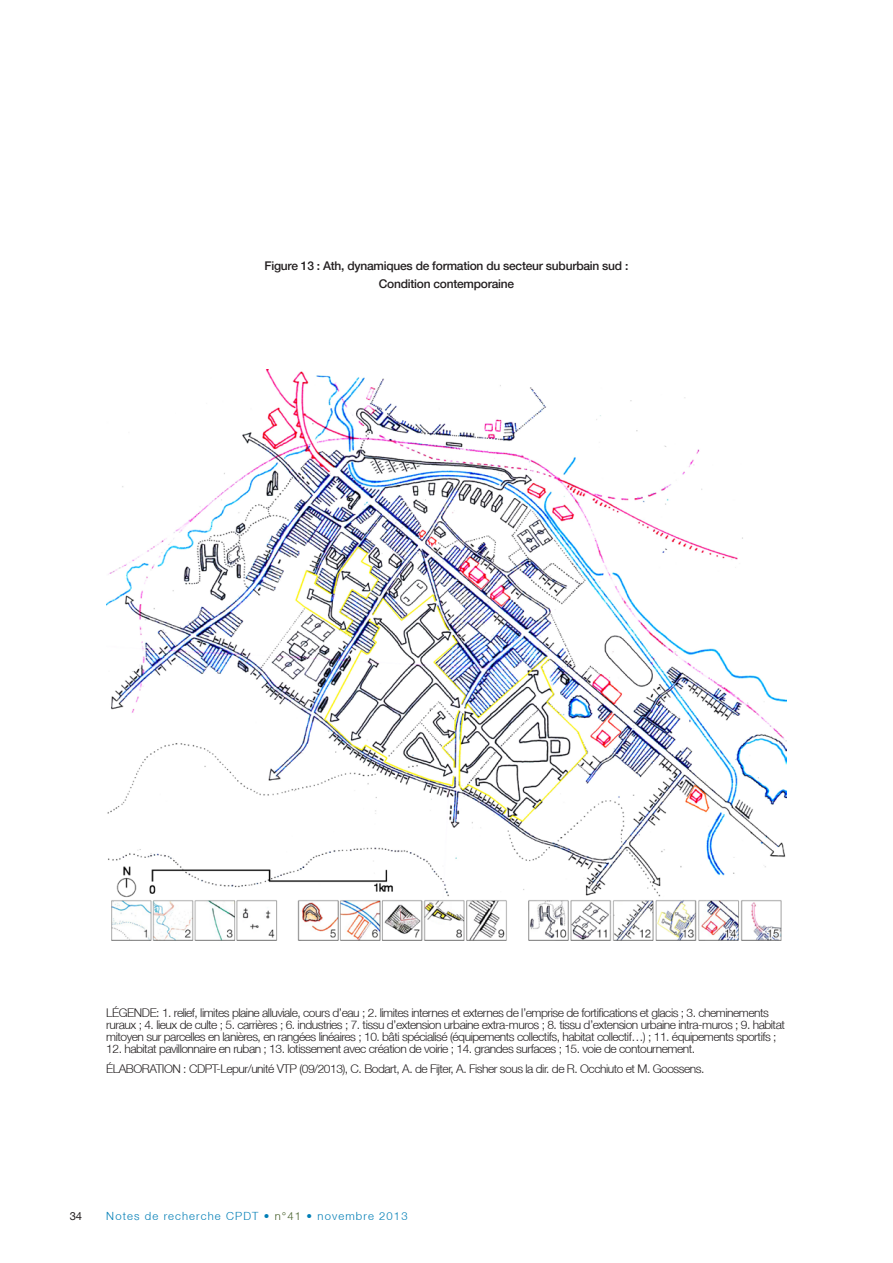
<style>
.page{position:relative;width:893px;height:1263px;background:#fff}
.page>*{position:absolute;margin:0;border:0;box-sizing:border-box;transform-origin:0 0}
.t1{font:300 12px/12px "Helvetica Neue LT";letter-spacing:-.04em;color:#231f20}
.t2{font:500 12px/18px "Helvetica Neue LT";letter-spacing:-.02em;color:#231f20;text-align:center}
.t3{font:300 11.25px "Helvetica Neue LT";letter-spacing:.1em;color:#007eb6}
.t4{font:11.25px "Helvetica Neue LT";color:#231f20}
.s1{color:#465f2b}
</style>
<div class="page">
<img style="left:106px;top:369px;width:681px;height:572px">
<p class="t2" style="left:265px;top:257px;width:365px">Figure 13 : Ath, dynamiques de formation du secteur suburbain sud :<br>Condition contemporaine</p>
<p class="t1" style="left:106px;top:1006px;width:680px">LÉGENDE: 1. relief, limites plaine alluviale, cours d’eau ; 2. limites internes et externes de l’emprise de fortifications et glacis ; 3. cheminements ruraux ; 4. lieux de culte ; 5. carrières ; 6. industries ; 7. tissu d’extension urbaine extra-muros ; 8. tissu d’extension urbaine intra-muros ; 9. habitat mitoyen sur parcelles en lanières, en rangées linéaires ; 10. bâti spécialisé (équipements collectifs, habitat collectif…) ; 11. équipements sportifs ;</p>
<p class="t1" style="left:106px;top:1038px;width:600px;line-height:20.5px">12. habitat pavillonnaire en ruban ; 13. lotissement avec création de voirie ; 14. grandes surfaces ; 15. voie de contournement.<br>ÉLABORATION : CDPT-Lepur/unité VTP (09/2013), C. Bodart, A. de Fijter, A. Fisher sous la dir. de R. Occhiuto et M. Goossens.</p>
<p class="t4" style="left:70px;top:1210px;width:14px">34</p>
<p class="t3" style="left:106px;top:1209px;width:303px">Notes de recherche CPDT • <span class="s1">n°41</span> • novembre 2013</p>
</div>
